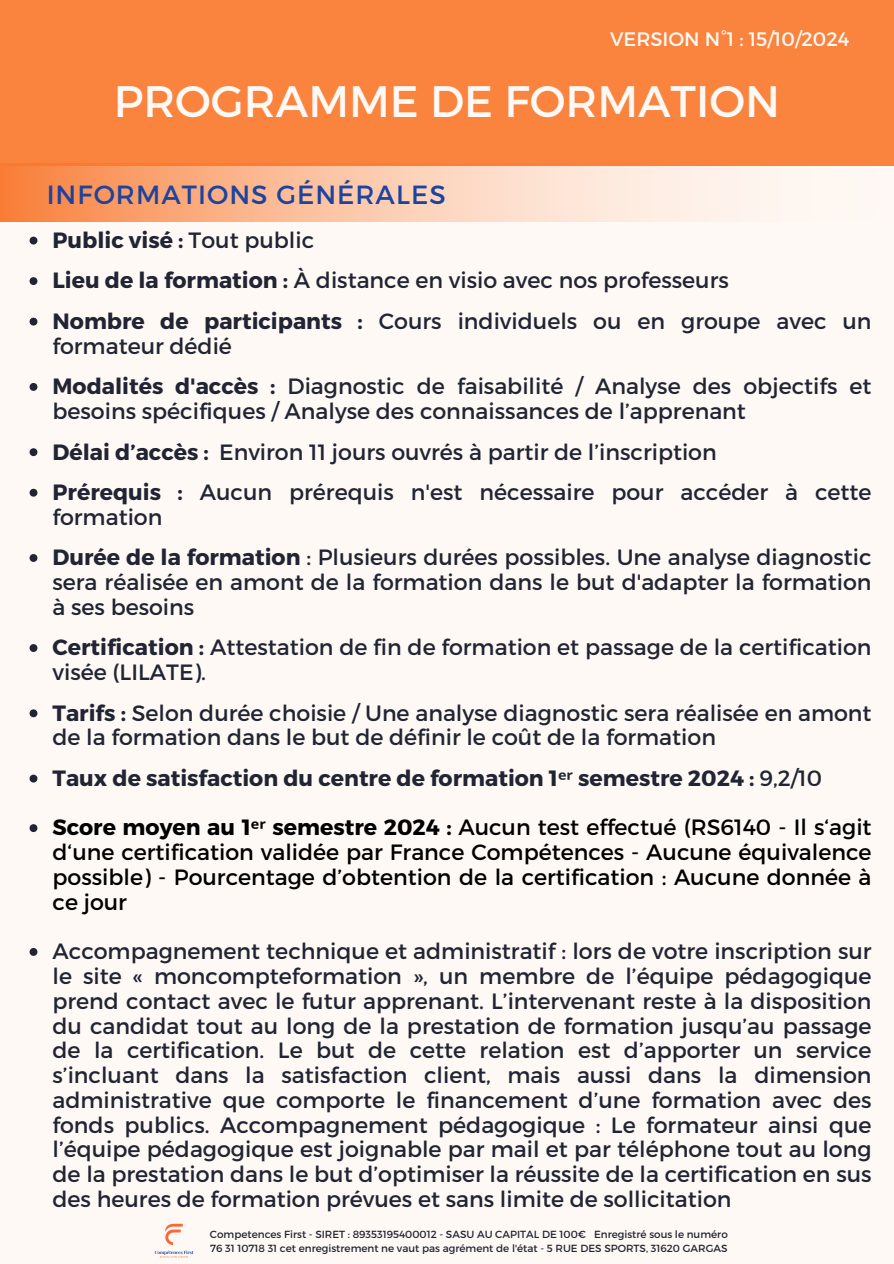
<style>
.page{position:relative;width:894px;height:1264px;background:#fff}
.page>*{position:absolute;margin:0;border:0;box-sizing:border-box;transform-origin:0 0}
.t1{font:43.95px "Montserrat";color:#fff9f5}
.t2{font:26.25px "Montserrat";letter-spacing:.04em;color:#1e439e}
.t3{font:22.05px/24.8px "Montserrat";color:#212533}
.t4{font:22.05px/24.8px "Montserrat";color:#000;text-align:justify}
.t5{font:700 22.05px "Montserrat";color:#212533}
.t6{font:19.5px "Montserrat";color:#fff9f5}
.t7{font:10.35px "Montserrat";color:#212533}
.s1{font-weight:400}
.s2{font-weight:700}
.s3{font-family:"Noto Sans"}
.s4{font-family:"Noto Sans";font-weight:700}
</style>
<div class="page">
<div style="left:0;top:0;width:893px;height:1263px;background:#fff9f5"></div>
<svg style="left:0;top:166px;width:716px;height:55px;background:#fbc3a2"></svg>
<div style="left:0;top:0;width:893px;height:166px;background:#fa833e"></div>
<svg style="left:30px;top:237px;width:7px;height:7px"></svg>
<svg style="left:30px;top:277px;width:7px;height:8px"></svg>
<svg style="left:30px;top:318px;width:7px;height:7px"></svg>
<svg style="left:30px;top:383px;width:7px;height:8px"></svg>
<svg style="left:30px;top:448px;width:7px;height:8px"></svg>
<svg style="left:30px;top:489px;width:7px;height:7px"></svg>
<svg style="left:30px;top:554px;width:7px;height:8px"></svg>
<svg style="left:30px;top:644px;width:7px;height:8px"></svg>
<svg style="left:30px;top:709px;width:7px;height:8px"></svg>
<svg style="left:30px;top:774px;width:7px;height:8px"></svg>
<svg style="left:30px;top:824px;width:7px;height:8px"></svg>
<svg style="left:30px;top:948px;width:7px;height:7px"></svg>
<img style="left:154px;top:1223px;width:40px;height:35px">
<p class="t6" style="left:610px;top:27px;width:241px">VERSION N°1 : 15/10/2024</p>
<h1 class="t1" style="left:114px;top:72px;width:667px">PROGRAMME DE FORMATION</h1>
<h4 class="t2" style="left:47px;top:177px;width:400px">INFORMATIONS GÉNÉRALES</h4>
<h2 class="t5" style="left:52px;top:226px;width:263px">Public visé : <span class="s1">Tout public</span></h2>
<p class="t3" style="left:52px;top:267px;width:677px"><span class="s2">Lieu de la formation :</span> À distance en visio avec nos professeurs</p>
<p class="t3" style="left:52px;top:307px;width:820px"><span class="s2">Nombre de participants :</span> Cours individuels ou en groupe avec un formateur dédié</p>
<p class="t3" style="left:52px;top:373px;width:820px"><span class="s2">Modalités d'accès :</span> Diagnostic de faisabilité / Analyse des objectifs et besoins spécifiques / Analyse des connaissances de l’apprenant</p>
<p class="t3" style="left:52px;top:438px;width:665px"><span class="s2">Délai d’accès :</span> Environ 11 jours ouvrés à partir de l’inscription</p>
<p class="t3" style="left:52px;top:478px;width:820px"><span class="s2">Prérequis :</span> Aucun prérequis n'est nécessaire pour accéder à cette formation</p>
<p class="t3" style="left:52px;top:544px;width:820px;text-align:justify"><span class="s2">Durée de la formation</span> : Plusieurs durées possibles. Une analyse diagnostic sera réalisée en amont de la formation dans le but d'adapter la formation à ses besoins</p>
<p class="t3" style="left:52px;top:634px;width:820px"><span class="s2">Certification :</span> Attestation de fin de formation et passage de la certification visée (LILATE).</p>
<p class="t3" style="left:52px;top:699px;width:820px"><span class="s2">Tarifs :</span> Selon durée choisie / Une analyse diagnostic sera réalisée en amont de la formation dans le but de définir le coût de la formation</p>
<p class="t5" style="left:52px;top:763px;width:770px">Taux de satisfaction du centre de formation 1<span class="s3">ᵉʳ</span> semestre 2024 : <span class="s1">9,2/10</span></p>
<p class="t4" style="left:52px;top:814px;width:820px"><span class="s2">Score moyen au 1</span><span class="s4">ᵉʳ</span> <span class="s2">semestre 2024 :</span> Aucun test effectué (RS6140 - Il s‘agit d‘une certification validée par France Compétences - Aucune équivalence possible) - Pourcentage d’obtention de la certification : Aucune donnée à ce jour</p>
<p class="t3" style="left:52px;top:937px;width:820px;text-align:justify">Accompagnement technique et administratif : lors de votre inscription sur le site « moncompteformation », un membre de l’équipe pédagogique prend contact avec le futur apprenant. L’intervenant reste à la disposition du candidat tout au long de la prestation de formation jusqu’au passage de la certification. Le but de cette relation est d’apporter un service s’incluant dans la satisfaction client, mais aussi dans la dimension administrative que comporte le financement d’une formation avec des fonds publics. Accompagnement pédagogique : Le formateur ainsi que l’équipe pédagogique est joignable par mail et par téléphone tout au long de la prestation dans le but d’optimiser la réussite de la certification en sus des heures de formation prévues et sans limite de sollicitation</p>
<p class="t7" style="left:210px;top:1227px;width:519px">Competences First - SIRET : 89353195400012 - SASU AU CAPITAL DE 100€ Enregistré sous le numéro</p>
<p class="t7" style="left:210px;top:1241px;width:518px">76 31 10718 31 cet enregistrement ne vaut pas agrément de l'état - 5 RUE DES SPORTS, 31620 GARGAS</p>
</div>
